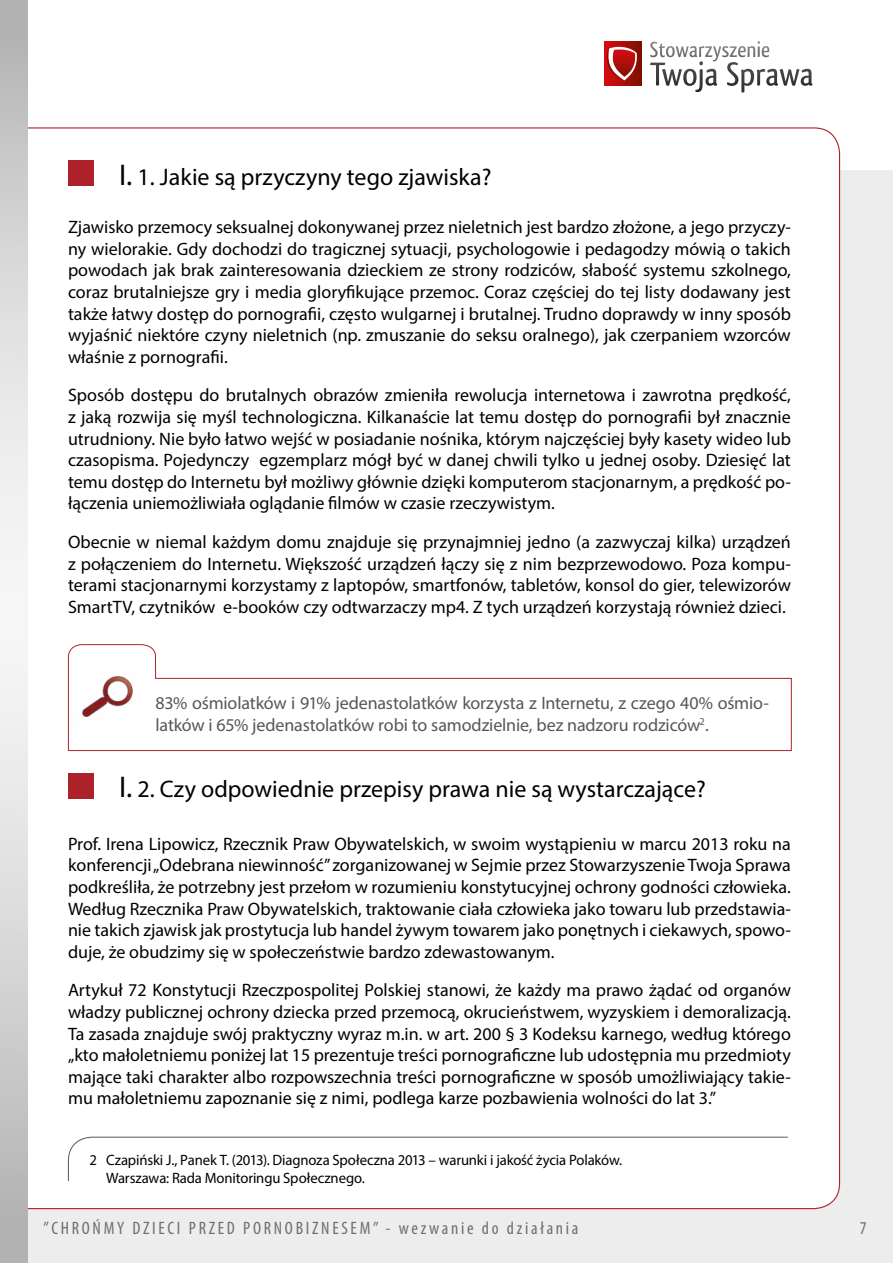
<style>
.page{position:relative;width:893px;height:1263px;background:#ededed}
.page>*{position:absolute;margin:0;border:0;box-sizing:border-box;transform-origin:0 0}
.t1{font:24px "Myriad Pro";color:#000}
.t2{font:18px/21.6px "Myriad Pro";color:#000;text-align:justify}
.t3{font:18px/21.6px "Myriad Pro";letter-spacing:-.01em;color:#575756}
.t4{font:condensed 18px "Myriad Pro";letter-spacing:.15em;color:#706f6f}
.t5{font:15px/18px "Myriad Pro";letter-spacing:-.01em;color:#000}
.s1{font-size:30px}
</style>
<div class="page">
<div style="left:0;top:0;width:893px;height:170px;background:#fff"></div>
<svg style="left:650px;top:41px;width:162px;height:52px"></svg>
<svg style="left:604px;top:42px;width:37px;height:44px"></svg>
<svg style="left:605px;top:45px;width:33px;height:37px"></svg>
<div style="left:28px;top:127px;width:813px;height:1083px;background:#fff"></div>
<svg style="left:0;top:0;width:28px;height:1263px"></svg>
<div style="left:68px;top:160px;width:26px;height:26px;background:#ad222a"></div>
<div style="left:68px;top:773px;width:26px;height:25px;background:#ad222a"></div>
<div style="left:68px;top:1136px;width:721px;height:46px;background:#fff"></div>
<div style="left:68px;top:254px;width:724px;height:497px;background:#fff"></div>
<img style="left:73px;top:663px;width:70px;height:67px">
<h1 class="t1" style="left:119px;top:162px;width:374px"><span class="s1">I.</span> 1. Jakie są przyczyny tego zjawiska?</h1>
<p class="t2" style="left:68px;top:216px;width:724px">Zjawisko przemocy seksualnej dokonywanej przez nieletnich jest bardzo złożone, a jego przyczy&shy;ny wielorakie. Gdy dochodzi do tragicznej sytuacji, psychologowie i pedagodzy mówią o takich powodach jak brak zainteresowania dzieckiem ze strony rodziców, słabość systemu szkolnego, coraz brutalniejsze gry i media gloryfikujące przemoc. Coraz częściej do tej listy dodawany jest także łatwy dostęp do pornografii, często wulgarnej i brutalnej. Trudno doprawdy w inny sposób wyjaśnić niektóre czyny nieletnich (np. zmuszanie do seksu oralnego), jak czerpaniem wzorców właśnie z pornografii.</p>
<p class="t2" style="left:68px;top:384px;width:724px">Sposób dostępu do brutalnych obrazów zmieniła rewolucja internetowa i zawrotna prędkość, z jaką rozwija się myśl technologiczna. Kilkanaście lat temu dostęp do pornografii był znacznie utrudniony. Nie było łatwo wejść w posiadanie nośnika, którym najczęściej były kasety wideo lub czasopisma. Pojedynczy egzemplarz mógł być w danej chwili tylko u jednej osoby. Dziesięć lat temu dostęp do Internetu był możliwy głównie dzięki komputerom stacjonarnym, a prędkość po&shy;łączenia uniemożliwiała oglądanie filmów w czasie rzeczywistym.</p>
<p class="t2" style="left:68px;top:531px;width:724px">Obecnie w niemal każdym domu znajduje się przynajmniej jedno (a zazwyczaj kilka) urządzeń z połączeniem do Internetu. Większość urządzeń łączy się z nim bezprzewodowo. Poza kompu&shy;terami stacjonarnymi korzystamy z laptopów, smartfonów, tabletów, konsol do gier, telewizorów SmartTV, czytników e-booków czy odtwarzaczy mp4. Z tych urządzeń korzystają również dzieci.</p>
<p class="t3" style="left:156px;top:692px;width:615px">83% ośmiolatków i 91% jedenastolatków korzysta z Internetu, z czego 40% ośmio&shy;latków i 65% jedenastolatków robi to samodzielnie, bez nadzoru rodziców<sup>2</sup>.</p>
<h1 class="t1" style="left:119px;top:775px;width:588px"><span class="s1">I.</span> 2. Czy odpowiednie przepisy prawa nie są wystarczające?</h1>
<p class="t2" style="left:68px;top:833px;width:724px">Prof. Irena Lipowicz, Rzecznik Praw Obywatelskich, w swoim wystąpieniu w marcu 2013 roku na konferencji „Odebrana niewinność” zorganizowanej w Sejmie przez Stowarzyszenie Twoja Sprawa podkreśliła, że potrzebny jest przełom w rozumieniu konstytucyjnej ochrony godności człowieka.<br>Według Rzecznika Praw Obywatelskich, traktowanie ciała człowieka jako towaru lub przedstawia&shy;nie takich zjawisk jak prostytucja lub handel żywym towarem jako ponętnych i ciekawych, spowo&shy;duje, że obudzimy się w społeczeństwie bardzo zdewastowanym.</p>
<p class="t2" style="left:68px;top:979px;width:724px">Artykuł 72 Konstytucji Rzeczpospolitej Polskiej stanowi, że każdy ma prawo żądać od organów władzy publicznej ochrony dziecka przed przemocą, okrucieństwem, wyzyskiem i demoralizacją.<br>Ta zasada znajduje swój praktyczny wyraz m.in. w art. 200 § 3 Kodeksu karnego, według którego „kto małoletniemu poniżej lat 15 prezentuje treści pornograficzne lub udostępnia mu przedmioty mające taki charakter albo rozpowszechnia treści pornograficzne w sposób umożliwiający takie&shy;mu małoletniemu zapoznanie się z nimi, podlega karze pozbawienia wolności do lat 3.”</p>
<p class="t5" style="left:106px;top:1150px;width:518px;text-indent:-16px">2 Czapiński J., Panek T. (2013). Diagnoza Społeczna 2013 – warunki i jakość życia Polaków.<br>Warszawa: Rada Monitoringu Społecznego.</p>
<p class="t4" style="left:44px;top:1217px;width:536px">”CHROŃMY DZIECI PRZED PORNOBIZNESEM” - wezwanie do działania</p>
<p class="t4" style="left:860px;top:1217px;width:8px">7</p>
</div>
